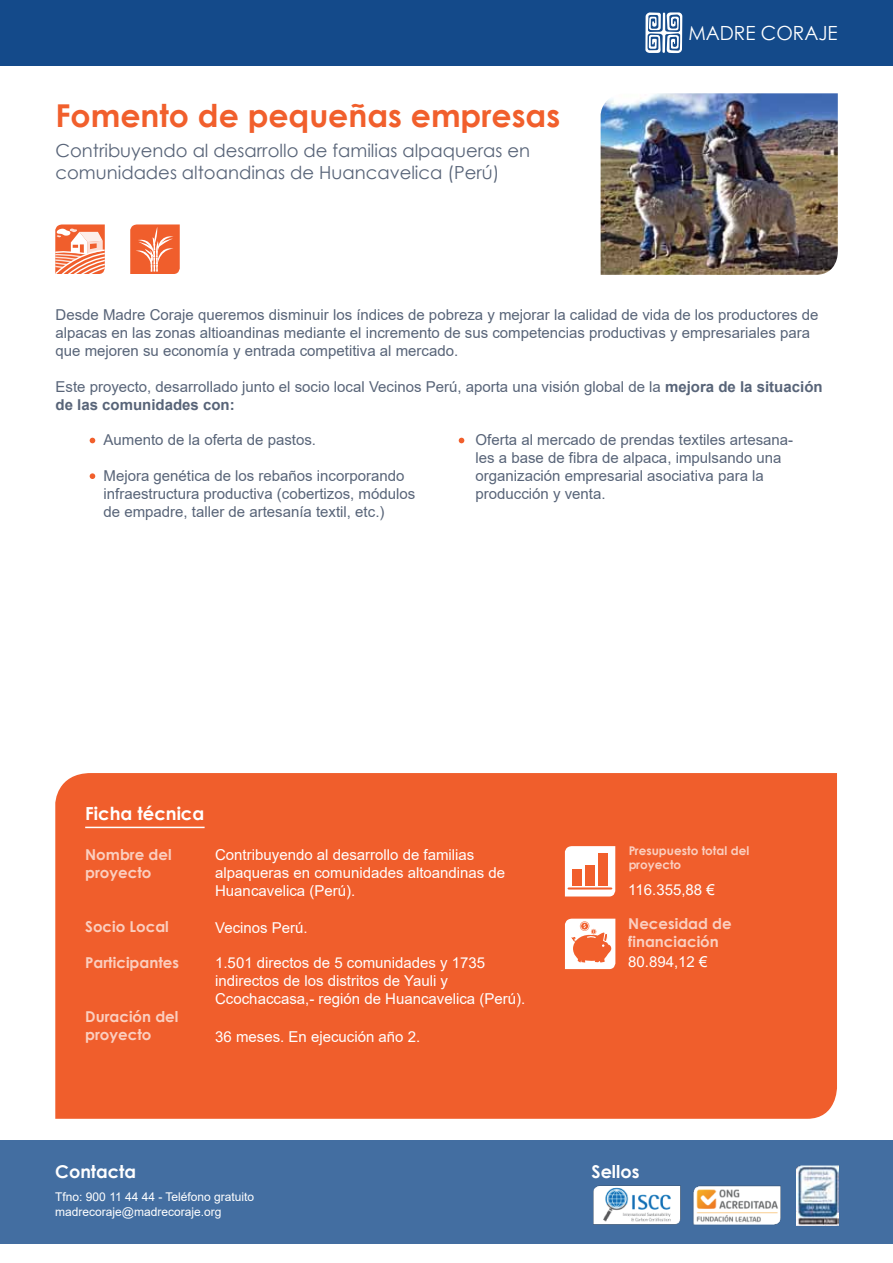
<style>
.page{position:relative;width:893px;height:1263px;background:#fff}
.page>*{position:absolute;margin:0;border:0;box-sizing:border-box;transform-origin:0 0}
.t1{font:700 31.5px "Century Gothic";color:#f15f2c}
.t2{font:19.5px "Century Gothic";color:#fff}
.t3{font:18px/21.6px "Century Gothic";color:#586478}
.t4{font:700 18px "Century Gothic";color:#fff}
.t5{font:700 17.7px "Century Gothic";color:#fff}
.t6{font:15px/18px "Arial";color:#586478}
.t7{font:15px/18px "Arial";color:#fff}
.t8{font:700 15px/18px "Century Gothic";color:#fff}
.t9{font:12px/14.7px "Arial";color:#fff}
.t10{font:700 12px/14.4px "Century Gothic";color:#fff}
.s1{font-weight:700}
</style>
<div class="page">
<div style="left:55px;top:773px;width:782px;height:346px;background:#f05e2c"></div>
<svg style="left:90px;top:438px;width:5px;height:5px"></svg>
<svg style="left:90px;top:473px;width:5px;height:6px"></svg>
<svg style="left:459px;top:438px;width:5px;height:5px"></svg>
<hr style="left:85px;top:827px;width:120px;height:1px;background:#fff">
<svg style="left:565px;top:846px;width:50px;height:50px"></svg>
<hr style="left:568px;top:887px;width:44px;height:2px;background:#f15f2c">
<div style="left:585px;top:865px;width:10px;height:20px;background:#f15f2c"></div>
<div style="left:598px;top:853px;width:9px;height:32px;background:#f15f2c"></div>
<div style="left:573px;top:869px;width:9px;height:16px;background:#f15f2c"></div>
<img style="left:601px;top:93px;width:237px;height:182px">
<svg style="left:55px;top:224px;width:50px;height:50px"></svg>
<svg style="left:130px;top:224px;width:50px;height:50px;background:#f2764b"></svg>
<svg style="left:565px;top:919px;width:50px;height:50px"></svg>
<div style="left:0;top:1140px;width:893px;height:103px;background:#436ea1"></div>
<div style="left:0;top:0;width:893px;height:66px;background:#144a8a"></div>
<img style="left:693px;top:1186px;width:88px;height:39px">
<img style="left:593px;top:1186px;width:88px;height:39px">
<img style="left:796px;top:1165px;width:43px;height:60px">
<svg style="left:645px;top:12px;width:37px;height:41px"></svg>
<h1 class="t1" style="left:56px;top:92px;width:506px">Fomento de pequeñas empresas</h1>
<p class="t3" style="left:56px;top:140px;width:476px">Contribuyendo al desarrollo de familias alpaqueras en comunidades altoandinas de Huancavelica (Perú)</p>
<h2 class="t2" style="left:688px;top:19px;width:151px">MADRE CORAJE</h2>
<p class="t6" style="left:56px;top:306px;width:764px">Desde Madre Coraje queremos disminuir los índices de pobreza y mejorar la calidad de vida de los productores de alpacas en las zonas altioandinas mediante el incremento de sus competencias productivas y empresariales para que mejoren su economía y entrada competitiva al mercado.</p>
<p class="t6" style="left:56px;top:378px;width:769px">Este proyecto, desarrollado junto el socio local Vecinos Perú, aporta una visión global de la <span class="s1">mejora de la situación de las comunidades con:</span></p>
<p class="t6" style="left:104px;top:431px;width:214px">Aumento de la oferta de pastos.</p>
<p class="t6" style="left:104px;top:467px;width:313px">Mejora genética de los rebaños incorporando infraestructura productiva (cobertizos, módulos de empadre, taller de artesanía textil, etc.)</p>
<p class="t6" style="left:476px;top:431px;width:319px">Oferta al mercado de prendas textiles artesana&shy;les a base de fibra de alpaca, impulsando una organización empresarial asociativa para la producción y venta.</p>
<p class="t4" style="left:85px;top:800px;width:121px">Ficha técnica</p>
<p class="t8" style="left:85px;top:845px;width:88px">Nombre del proyecto</p>
<p class="t8" style="left:85px;top:917px;width:85px">Socio Local</p>
<p class="t8" style="left:85px;top:953px;width:95px">Participantes</p>
<p class="t8" style="left:85px;top:1007px;width:95px">Duración del proyecto</p>
<p class="t7" style="left:215px;top:845px;width:292px">Contribuyendo al desarrollo de familias alpaqueras en comunidades altoandinas de<br>Huancavelica (Perú).</p>
<p class="t7" style="left:215px;top:918px;width:94px">Vecinos Perú.</p>
<p class="t7" style="left:215px;top:953px;width:312px">1.501 directos de 5 comunidades y 1735 indirectos de los distritos de Yauli y<br>Ccochaccasa,- región de Huancavelica (Perú).</p>
<p class="t7" style="left:215px;top:1027px;width:207px">36 meses. En ejecución año 2.</p>
<p class="t10" style="left:628px;top:843px;width:122px">Presupuesto total del proyecto</p>
<p class="t7" style="left:628px;top:880px;width:88px">116.355,88 €</p>
<p class="t8" style="left:628px;top:914px;width:105px">Necesidad de financiación</p>
<p class="t7" style="left:628px;top:953px;width:81px">80.894,12 €</p>
<p class="t5" style="left:55px;top:1158px;width:82px">Contacta</p>
<p class="t5" style="left:591px;top:1158px;width:50px">Sellos</p>
<p class="t9" style="left:55px;top:1189px;width:201px">Tfno: 900 11 44 44 - Teléfono gratuito madrecoraje@madrecoraje.org</p>
</div>
